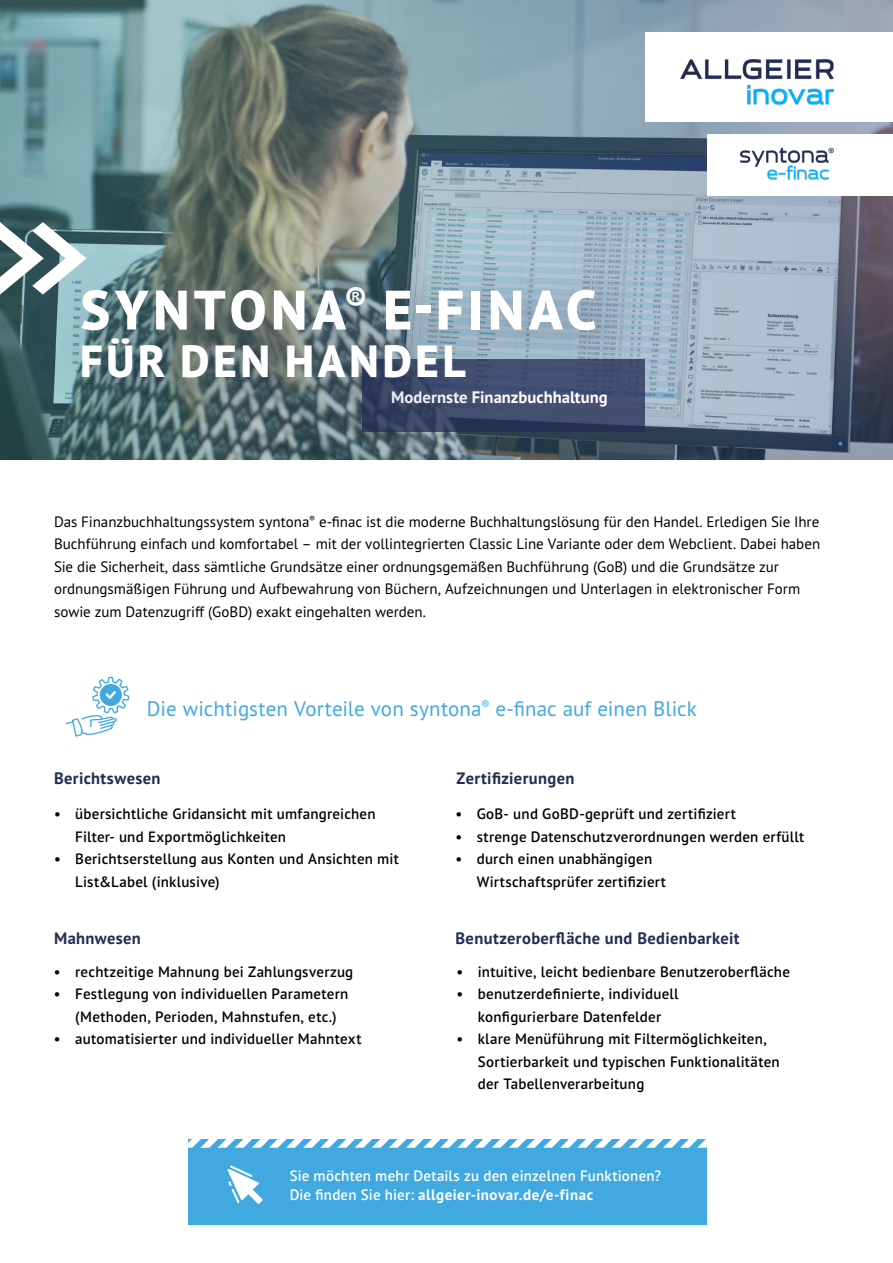
<style>
.page{position:relative;width:893px;height:1263px;background:#fff}
.page>*{position:absolute;margin:0;border:0;box-sizing:border-box;transform-origin:0 0}
.t1{font:800 55.5px "PT Sans Pro";letter-spacing:.08em;color:#fff}
.t2{font:800 45px "PT Sans Pro";letter-spacing:.09em;color:#fff}
.t3{font:21px "PT Sans Pro";letter-spacing:.005em;color:#42a9e0}
.t4{font:700 16.65px "PT Sans Pro";color:#fff}
.t5{font:700 16.5px "PT Sans Pro";letter-spacing:.02em;color:#232c53}
.t6{font:600 15px/22.5px "PT Sans Pro";letter-spacing:.015em;color:#000}
.t7{font:15px/22.5px "PT Sans Pro";color:#000}
.t8{font:600 15px/19.5px "PT Sans Pro";letter-spacing:.015em;color:#fff}
.s1{font-weight:700}
</style>
<div class="page">
<img style="left:0;top:0;width:893px;height:459px">
<div style="left:645px;top:32px;width:248px;height:90px;background:#fff"></div>
<img style="left:680px;top:58px;width:154px;height:47px">
<div style="left:708px;top:134px;width:185px;height:61px;background:#fff"></div>
<svg style="left:0;top:222px;width:87px;height:73px"></svg>
<svg style="left:362px;top:429px;width:283px;height:3px"></svg>
<div style="left:55px;top:256px;width:594px;height:173px;background:#232c53;opacity:.48"></div>
<div style="left:188px;top:1139px;width:518px;height:85px;background:#42a9e0"></div>
<svg style="left:227px;top:1165px;width:36px;height:39px"></svg>
<svg style="left:188px;top:1139px;width:519px;height:9px"></svg>
<svg style="left:66px;top:677px;width:63px;height:60px"></svg>
<img style="left:740px;top:147px;width:94px;height:33px">
<h1 class="t1" style="left:81px;top:273px;width:517px">SYNTONA<sup>®</sup> E-FINAC</h1>
<h2 class="t2" style="left:80px;top:331px;width:387px">FÜR DEN HANDEL</h2>
<p class="t4" style="left:391px;top:386px;width:218px">Modernste Finanzbuchhaltung</p>
<p class="t7" style="left:54px;top:510px;width:768px">Das Finanzbuchhaltungssystem syntona<sup>®</sup> e-finac ist die moderne Buchhaltungslösung für den Handel. Erledigen Sie Ihre Buchführung einfach und komfortabel – mit der vollintegrierten Classic Line Variante oder dem Webclient. Dabei haben Sie die Sicherheit, dass sämtliche Grundsätze einer ordnungsgemäßen Buchführung (GoB) und die Grundsätze zur ordnungsmäßigen Führung und Aufbewahrung von Büchern, Aufzeichnungen und Unterlagen in elektronischer Form sowie zum Datenzugriff (GoBD) exakt eingehalten werden.</p>
<h3 class="t3" style="left:147px;top:695px;width:551px">Die wichtigsten Vorteile von syntona<sup>®</sup> e-finac auf einen Blick</h3>
<p class="t5" style="left:54px;top:767px;width:108px">Berichtswesen</p>
<p class="t5" style="left:457px;top:767px;width:119px">Zertifizierungen</p>
<p class="t6" style="left:75px;top:802px;width:302px;text-indent:-21px">• übersichtliche Gridansicht mit umfangreichen<br>Filter- und Exportmöglichkeiten</p>
<p class="t6" style="left:75px;top:847px;width:325px;text-indent:-21px">• Berichtserstellung aus Konten und Ansichten mit<br>List&amp;Label (inklusive)</p>
<p class="t5" style="left:54px;top:928px;width:88px">Mahnwesen</p>
<p class="t6" style="left:54px;top:960px;width:301px">• rechtzeitige Mahnung bei Zahlungsverzug</p>
<p class="t6" style="left:75px;top:982px;width:275px;text-indent:-21px">• Festlegung von individuellen Parametern (Methoden, Perioden, Mahnstufen, etc.)</p>
<p class="t6" style="left:54px;top:1027px;width:309px">• automatisierter und individueller Mahntext</p>
<p class="t6" style="left:455px;top:802px;width:282px">• GoB- und GoBD-geprüft und zertifiziert</p>
<p class="t6" style="left:455px;top:825px;width:350px">• strenge Datenschutzverordnungen werden erfüllt</p>
<p class="t6" style="left:477px;top:847px;width:191px;text-indent:-21px">• durch einen unabhängigen<br>Wirtschaftsprüfer zertifiziert</p>
<p class="t5" style="left:455px;top:927px;width:285px">Benutzeroberfläche und Bedienbarkeit</p>
<p class="t6" style="left:457px;top:960px;width:335px">• intuitive, leicht bedienbare Benutzeroberfläche</p>
<p class="t6" style="left:457px;top:982px;width:223px;text-align:center">• benutzerdefinierte, individuell konfigurierbare Datenfelder</p>
<p class="t6" style="left:478px;top:1027px;width:303px;text-indent:-21px">• klare Menüführung mit Filtermöglichkeiten,<br>Sortierbarkeit und typischen Funktionalitäten der Tabellenverarbeitung</p>
<p class="t8" style="left:290px;top:1165px;width:373px">Sie möchten mehr Details zu den einzelnen Funktionen?<br>Die finden Sie hier: <span class="s1">allgeier-inovar.de/e-finac</span></p>
</div>
